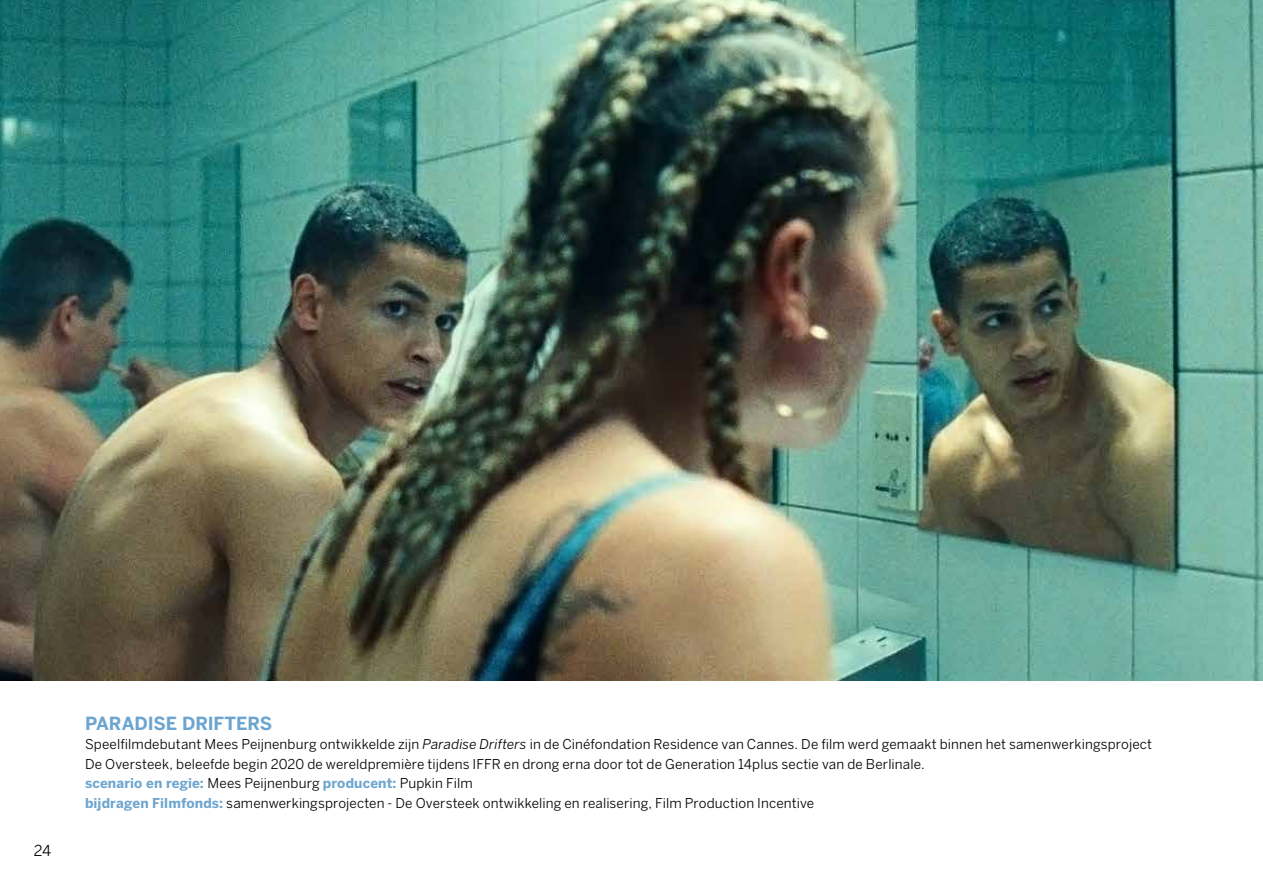
<style>
.page{position:relative;width:1263px;height:893px;background:#fff}
.page>*{position:absolute;margin:0;border:0;box-sizing:border-box;transform-origin:0 0}
.t1{font:700 18px "Benton Sans";letter-spacing:-.005em;color:#6ca5cf}
.t2{font:15px "Benton Sans";color:#000}
.t3{font:13.5px/19.5px "Benton Sans";letter-spacing:.01em;color:#000}
.s1{font-style:italic}
.s2{font-weight:700;color:#6ca5cf}
</style>
<div class="page">
<img style="left:0;top:0;width:1263px;height:680px">
<p class="t2" style="left:34px;top:842px;width:19px">24</p>
<h1 class="t1" style="left:85px;top:712px;width:189px">PARADISE DRIFTERS</h1>
<p class="t3" style="left:85px;top:735px;width:1068px">Speelfilmdebutant Mees Peijnenburg ontwikkelde zijn <span class="s1">Paradise Drifters</span> in de Cinéfondation Residence van Cannes. De film werd gemaakt binnen het samenwerkingsproject De Oversteek, beleefde begin 2020 de wereldpremière tijdens IFFR en drong erna door tot de Generation 14plus sectie van de Berlinale.<br><span class="s2">scenario en regie:</span> Mees Peijnenburg <span class="s2">producent:</span> Pupkin Film<br><span class="s2">bijdragen Filmfonds:</span> samenwerkingsprojecten - De Oversteek ontwikkeling en realisering, Film Production Incentive</p>
</div>
